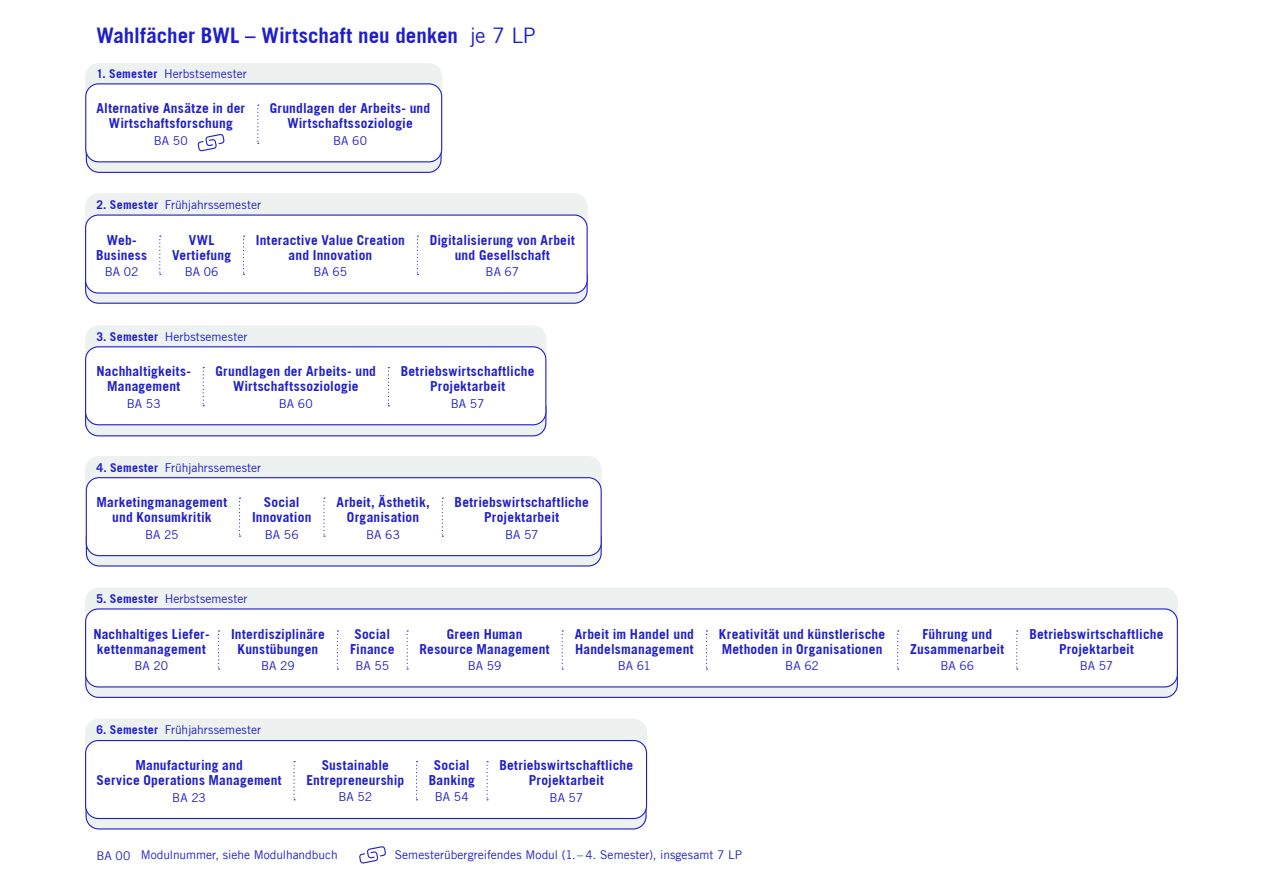
<style>
.page{position:relative;width:1263px;height:893px;background:#fff}
.page>*{position:absolute;margin:0;border:0;box-sizing:border-box;transform-origin:0 0}
.t1{font:700 21px "Trade Gothic";color:#1f1fca}
.t2{font:700 13.5px/15px "Trade Gothic";letter-spacing:.015em;color:#1f1fca;text-align:center}
.t3{font:12px "Trade Gothic";letter-spacing:.005em;color:#1f1fca}
.t4{font:12px "Trade Gothic LT";color:#1f1fca}
.s1{font-weight:400}
.s2{font-weight:700}
</style>
<div class="page">
<div style="left:85px;top:193px;width:503px;height:30px;background:#edf2f1"></div>
<div style="left:85px;top:325px;width:462px;height:32px;background:#edf2f1"></div>
<div style="left:85px;top:456px;width:517px;height:31px;background:#edf2f1"></div>
<div style="left:85px;top:588px;width:1093px;height:29px;background:#edf2f1"></div>
<div style="left:85px;top:719px;width:562px;height:30px;background:#edf2f1"></div>
<div style="left:86px;top:215px;width:501px;height:78px;background:#fff;border-radius:13px"></div>
<div style="left:85px;top:214px;width:503px;height:80px;border:1px solid #1f1fca;border-radius:13px"></div>
<div style="left:86px;top:478px;width:515px;height:78px;background:#fff;border-radius:13px"></div>
<div style="left:86px;top:477px;width:516px;height:79px;border:1px solid #1f1fca;border-radius:13px"></div>
<div style="left:86px;top:740px;width:560px;height:78px;background:#fff;border-radius:13px"></div>
<div style="left:85px;top:740px;width:562px;height:79px;border:1px solid #1f1fca;border-radius:13px"></div>
<div style="left:86px;top:347px;width:460px;height:78px;background:#fff;border-radius:13px"></div>
<div style="left:85px;top:346px;width:461px;height:79px;border:1px solid #1f1fca;border-radius:13px"></div>
<div style="left:85px;top:63px;width:358px;height:32px;background:#edf2f1"></div>
<div style="left:86px;top:84px;width:356px;height:78px;background:#fff;border-radius:13px"></div>
<div style="left:85px;top:83px;width:357px;height:79px;border:1px solid #1f1fca;border-radius:13px"></div>
<div style="left:86px;top:609px;width:1091px;height:78px;background:#fff;border-radius:13px"></div>
<div style="left:85px;top:608px;width:1093px;height:79px;border:1px solid #1f1fca;border-radius:13px"></div>
<svg style="left:85px;top:761px;width:562px;height:69px"></svg>
<svg style="left:85px;top:236px;width:503px;height:68px"></svg>
<svg style="left:85px;top:367px;width:462px;height:70px"></svg>
<svg style="left:85px;top:497px;width:517px;height:70px"></svg>
<svg style="left:85px;top:630px;width:1093px;height:68px"></svg>
<svg style="left:85px;top:105px;width:357px;height:68px"></svg>
<svg style="left:359px;top:846px;width:27px;height:18px"></svg>
<h1 class="t1" style="left:97px;top:22px;width:441px">Wahlfächer BWL – Wirtschaft neu denken <span class="s1">je 7 LP</span></h1>
<p class="t3" style="left:97px;top:67px;width:152px"><span class="s2">1. Semester</span> Herbstsemester</p>
<p class="t2" style="left:97px;top:101px;width:150px">Alternative Ansätze in der<br>Wirtschaftsforschung</p>
<p class="t3" style="left:154px;top:133px;width:35px">BA 50</p>
<p class="t2" style="left:270px;top:101px;width:162px">Grundlagen der Arbeits- und<br>Wirtschaftssoziologie</p>
<p class="t3" style="left:333px;top:133px;width:35px">BA 60</p>
<p class="t3" style="left:97px;top:198px;width:166px"><span class="s2">2. Semester</span> Frühjahrssemester</p>
<p class="t2" style="left:96px;top:232px;width:53px">Web-<br>Business</p>
<p class="t3" style="left:105px;top:265px;width:35px">BA 02</p>
<p class="t2" style="left:172px;top:232px;width:61px">VWL<br>Vertiefung</p>
<p class="t3" style="left:185px;top:265px;width:35px">BA 06</p>
<p class="t2" style="left:256px;top:232px;width:151px">Interactive Value Creation and Innovation</p>
<p class="t3" style="left:314px;top:265px;width:35px">BA 65</p>
<p class="t3" style="left:97px;top:330px;width:152px"><span class="s2">3. Semester</span> Herbstsemester</p>
<p class="t2" style="left:430px;top:232px;width:147px">Digitalisierung von Arbeit und Gesellschaft</p>
<p class="t3" style="left:486px;top:265px;width:35px">BA 67</p>
<p class="t2" style="left:97px;top:364px;width:96px">Nachhaltigkeits-<br>Management</p>
<p class="t3" style="left:127px;top:396px;width:35px">BA 53</p>
<p class="t2" style="left:216px;top:364px;width:162px">Grundlagen der Arbeits- und<br>Wirtschaftssoziologie</p>
<p class="t3" style="left:279px;top:396px;width:35px">BA 60</p>
<p class="t3" style="left:97px;top:461px;width:166px"><span class="s2">4. Semester</span> Frühjahrssemester</p>
<p class="t2" style="left:401px;top:364px;width:135px">Betriebswirtschaftliche<br>Projektarbeit</p>
<p class="t3" style="left:451px;top:396px;width:35px">BA 57</p>
<p class="t2" style="left:97px;top:495px;width:132px">Marketingmanagement und Konsumkritik</p>
<p class="t3" style="left:145px;top:527px;width:35px">BA 25</p>
<p class="t2" style="left:252px;top:495px;width:61px">Social<br>Innovation</p>
<p class="t3" style="left:265px;top:527px;width:35px">BA 56</p>
<p class="t2" style="left:336px;top:495px;width:95px">Arbeit, Ästhetik,<br>Organisation</p>
<p class="t3" style="left:366px;top:527px;width:35px">BA 63</p>
<p class="t2" style="left:455px;top:495px;width:136px">Betriebswirtschaftliche<br>Projektarbeit</p>
<p class="t3" style="left:505px;top:527px;width:35px">BA 57</p>
<p class="t3" style="left:97px;top:592px;width:152px"><span class="s2">5. Semester</span> Herbstsemester</p>
<p class="t2" style="left:93px;top:626px;width:118px;text-align:left">Nachhaltiges Liefer&shy;kettenmanagement</p>
<p class="t3" style="left:135px;top:659px;width:35px">BA 20</p>
<p class="t2" style="left:231px;top:626px;width:95px">Interdisziplinäre<br>Kunstübungen</p>
<p class="t3" style="left:261px;top:659px;width:35px">BA 29</p>
<p class="t3" style="left:97px;top:723px;width:166px"><span class="s2">6. Semester</span> Frühjahrssemester</p>
<p class="t2" style="left:350px;top:626px;width:46px">Social<br>Finance</p>
<p class="t3" style="left:355px;top:659px;width:35px">BA 55</p>
<p class="t2" style="left:420px;top:626px;width:132px">Green Human<br>Resource Management</p>
<p class="t3" style="left:468px;top:659px;width:35px">BA 59</p>
<p class="t2" style="left:575px;top:626px;width:121px;text-align:left">Arbeit im Handel und<br>Handelsmanagement</p>
<p class="t3" style="left:618px;top:659px;width:35px">BA 61</p>
<p class="t2" style="left:97px;top:758px;width:187px">Manufacturing and<br>Service Operations Management</p>
<p class="t3" style="left:172px;top:790px;width:35px">BA 23</p>
<p class="t2" style="left:306px;top:757px;width:99px">Sustainable<br>Entrepreneurship</p>
<p class="t3" style="left:339px;top:789px;width:35px">BA 52</p>
<p class="t2" style="left:429px;top:757px;width:47px">Social<br>Banking</p>
<p class="t3" style="left:435px;top:789px;width:35px">BA 54</p>
<p class="t2" style="left:499px;top:758px;width:135px">Betriebswirtschaftliche<br>Projektarbeit</p>
<p class="t3" style="left:550px;top:790px;width:35px">BA 57</p>
<p class="t2" style="left:719px;top:626px;width:168px;text-align:left">Kreativität und künstlerische<br>Methoden in Organisationen</p>
<p class="t3" style="left:785px;top:659px;width:35px">BA 62</p>
<p class="t4" style="left:97px;top:848px;width:243px">BA 00 Modulnummer, siehe Modulhandbuch</p>
<p class="t4" style="left:395px;top:848px;width:349px">Semesterübergreifendes Modul (1.– 4. Semester), insgesamt 7 LP</p>
<p class="t2" style="left:910px;top:626px;width:96px">Führung und<br>Zusammenarbeit</p>
<p class="t3" style="left:940px;top:659px;width:35px">BA 66</p>
<p class="t2" style="left:1029px;top:626px;width:136px">Betriebswirtschaftliche<br>Projektarbeit</p>
<p class="t3" style="left:1080px;top:659px;width:35px">BA 57</p>
</div>
